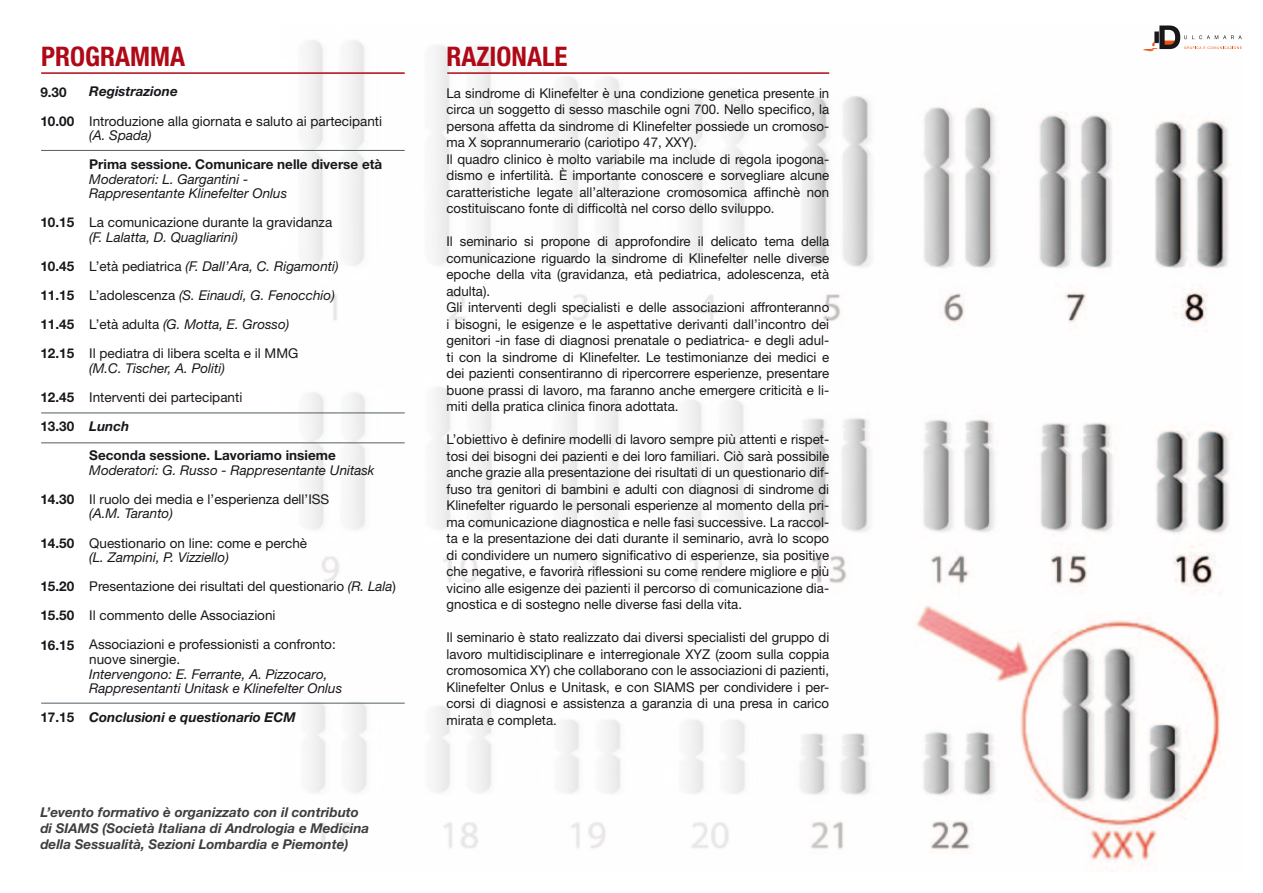
<style>
.page{position:relative;width:1263px;height:893px;background:#fff}
.page>*{position:absolute;margin:0;border:0;box-sizing:border-box;transform-origin:0 0}
.t1{font:700 condensed 27px "Helvetica Neue LT Std";color:#af0917}
.t2{font:13.5px/16.5px "Helvetica Neue LT Std";color:#1a171c}
.t3{font:italic 13.5px/29.1px "Helvetica Neue LT Std";color:#1a171c}
.t4{font:700 13.5px/29.1px "Helvetica Neue LT Std";color:#1a171c}
.t5{font:italic 700 13.5px/15.9px "Helvetica Neue LT Std";color:#3e3e40}
.t6{font:italic 700 13.5px "Helvetica Neue LT Std";color:#1a171c}
.s1{font-style:normal}
.s2{font-style:italic}
</style>
<div class="page">
<img style="left:281px;top:25px;width:949px;height:841px">
<hr style="left:41px;top:72px;width:364px;height:2px;background:#af0917">
<hr style="left:41px;top:150px;width:364px;height:1px;background:#525e65">
<hr style="left:41px;top:442px;width:364px;height:1px;background:#525e65">
<hr style="left:41px;top:412px;width:364px;height:1px;background:#525e65">
<hr style="left:41px;top:703px;width:364px;height:1px;background:#525e65">
<hr style="left:447px;top:72px;width:382px;height:2px;background:#af0917">
<svg style="left:1143px;top:26px;width:99px;height:25px"></svg>
<h1 class="t1" style="left:41px;top:40px;width:146px">PROGRAMMA</h1>
<p class="t4" style="left:40px;top:77px;width:35px">9.30<br>10.00</p>
<p class="t4" style="left:40px;top:208px;width:35px">10.15</p>
<p class="t4" style="left:40px;top:251px;width:35px;text-align:justify">10.45<br>11.15<br>11.45<br>12.15</p>
<p class="t4" style="left:40px;top:382px;width:35px">12.45<br>13.30</p>
<p class="t4" style="left:40px;top:484px;width:35px">14.30</p>
<p class="t4" style="left:40px;top:528px;width:35px">14.50</p>
<p class="t4" style="left:40px;top:572px;width:35px;text-align:justify">15.20<br>15.50<br>16.15</p>
<p class="t4" style="left:40px;top:703px;width:35px">17.15</p>
<p class="t6" style="left:89px;top:83px;width:90px">Registrazione</p>
<p class="t2" style="left:89px;top:112px;width:294px">Introduzione alla giornata e saluto ai partecipanti</p>
<p class="t3" style="left:89px;top:120px;width:64px">(A. Spada)</p>
<p class="t4" style="left:89px;top:149px;width:294px">Prima sessione. Comunicare nelle diverse età</p>
<p class="t3" style="left:89px;top:171px;width:199px;line-height:14.5px">Moderatori: L. Gargantini -<br>Rappresentante Klinefelter Onlus</p>
<p class="t2" style="left:89px;top:214px;width:245px">La comunicazione durante la gravidanza</p>
<p class="t3" style="left:89px;top:222px;width:251px">(F. Lalatta, D. Quagliarini)<br><span class="s1">L’età pediatrica</span> (F. Dall’Ara, C. Rigamonti)<br><span class="s1">L’adolescenza</span> (S. Einaudi, G. Fenocchio)<br><span class="s1">L’età adulta</span> (G. Motta, E. Grosso)<br><span class="s1">Il pediatra di libera scelta e il MMG</span></p>
<p class="t3" style="left:89px;top:353px;width:137px">(M.C. Tischer, A. Politi)</p>
<p class="t2" style="left:89px;top:389px;width:155px">Interventi dei partecipanti</p>
<p class="t6" style="left:89px;top:418px;width:42px">Lunch</p>
<p class="t4" style="left:89px;top:441px;width:248px">Seconda sessione. Lavoriamo insieme</p>
<p class="t3" style="left:89px;top:455px;width:287px">Moderatori: G. Russo - Rappresentante Unitask</p>
<p class="t2" style="left:89px;top:491px;width:242px">Il ruolo dei media e l’esperienza dell’ISS</p>
<p class="t3" style="left:89px;top:499px;width:85px">(A.M. Taranto)</p>
<p class="t2" style="left:89px;top:534px;width:219px">Questionario on line: come e perchè</p>
<p class="t2" style="left:89px;top:543px;width:308px;line-height:29.1px"><span class="s2">(L. Zampini, P. Vizziello)<br></span>Presentazione dei risultati del questionario <span class="s2">(R. Lala</span>)<br>Il commento delle Associazioni<br>Associazioni e professionisti a confronto:</p>
<p class="t2" style="left:89px;top:651px;width:92px">nuove sinergie.</p>
<p class="t3" style="left:89px;top:666px;width:254px;line-height:14.5px">Intervengono: E. Ferrante, A. Pizzocaro,<br>Rappresentanti Unitask e Klinefelter Onlus</p>
<p class="t6" style="left:89px;top:709px;width:208px">Conclusioni e questionario ECM</p>
<p class="t5" style="left:40px;top:804px;width:330px">L’evento formativo è organizzato con il contributo di SIAMS (Società Italiana di Andrologia e Medicina della Sessualità, Sezioni Lombardia e Piemonte)</p>
<h1 class="t1" style="left:446px;top:40px;width:122px">RAZIONALE</h1>
<p class="t2" style="left:446px;top:84px;width:384px">La sindrome di Klinefelter è una condizione genetica presente in circa un soggetto di sesso maschile ogni 700. Nello specifico, la persona affetta da sindrome di Klinefelter possiede un cromoso&shy;ma X soprannumerario (cariotipo 47, XXY).<br>Il quadro clinico è molto variabile ma include di regola ipogona&shy;dismo e infertilità. È importante conoscere e sorvegliare alcune caratteristiche legate all’alterazione cromosomica affinchè non costituiscano fonte di difficoltà nel corso dello sviluppo.</p>
<p class="t2" style="left:446px;top:233px;width:384px">Il seminario si propone di approfondire il delicato tema della comunicazione riguardo la sindrome di Klinefelter nelle diverse epoche della vita (gravidanza, età pediatrica, adolescenza, età adulta).<br>Gli interventi degli specialisti e delle associazioni affronteranno i bisogni, le esigenze e le aspettative derivanti dall’incontro dei genitori -in fase di diagnosi prenatale o pediatrica- e degli adul&shy;ti con la sindrome di Klinefelter. Le testimonianze dei medici e dei pazienti consentiranno di ripercorrere esperienze, presentare buone prassi di lavoro, ma faranno anche emergere criticità e li&shy;miti della pratica clinica finora adottata.</p>
<p class="t2" style="left:446px;top:431px;width:384px;text-align:justify">L’obiettivo è definire modelli di lavoro sempre più attenti e rispet&shy;tosi dei bisogni dei pazienti e dei loro familiari. Ciò sarà possibile anche grazie alla presentazione dei risultati di un questionario dif&shy;fuso tra genitori di bambini e adulti con diagnosi di sindrome di Klinefelter riguardo le personali esperienze al momento della pri&shy;ma comunicazione diagnostica e nelle fasi successive. La raccol&shy;ta e la presentazione dei dati durante il seminario, avrà lo scopo di condividere un numero significativo di esperienze, sia positive che negative, e favorirà riflessioni su come rendere migliore e più vicino alle esigenze dei pazienti il percorso di comunicazione dia&shy;gnostica e di sostegno nelle diverse fasi della vita.</p>
<p class="t2" style="left:446px;top:629px;width:384px;text-align:justify">Il seminario è stato realizzato dai diversi specialisti del gruppo di lavoro multidisciplinare e interregionale XYZ (zoom sulla coppia cromosomica XY) che collaborano con le associazioni di pazienti, Klinefelter Onlus e Unitask, e con SIAMS per condividere i per&shy;corsi di diagnosi e assistenza a garanzia di una presa in carico mirata e completa.</p>
</div>
